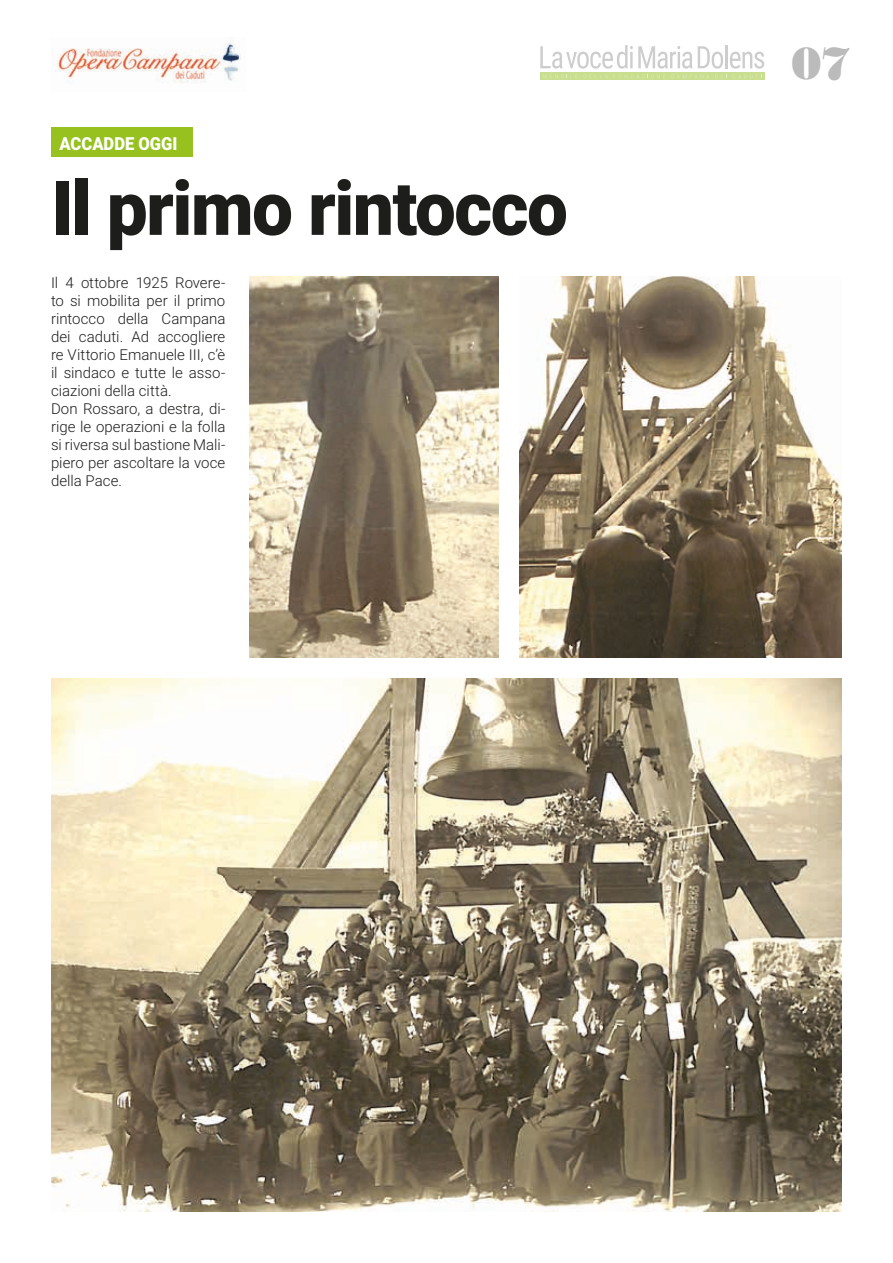
<style>
.page{position:relative;width:893px;height:1263px;background:#fff}
.page>*{position:absolute;margin:0;border:0;box-sizing:border-box;transform-origin:0 0}
.t1{font:900 75px "Roboto";letter-spacing:-.02em;color:#1d1d1b}
.t2{font:45px "Bodoni Poster";color:#bbb}
.t3{font:900 18px "Roboto";color:#fff;scale:.92 1}
.t4{font:300 15px/18px "Roboto";color:#1d1d1b}
</style>
<div class="page">
<img style="left:51px;top:40px;width:190px;height:43px">
<svg style="left:540px;top:45px;width:152px;height:24px"></svg>
<svg style="left:698px;top:46px;width:25px;height:23px"></svg>
<hr style="left:725px;top:45px;width:3px;height:23px;background:#020203">
<svg style="left:730px;top:52px;width:34px;height:17px"></svg>
<div style="left:540px;top:72px;width:225px;height:8px;background:#c9df8f"></div>
<svg style="left:543px;top:75px;width:34px;height:3px"></svg>
<svg style="left:585px;top:75px;width:23px;height:3px"></svg>
<svg style="left:614px;top:75px;width:95px;height:3px"></svg>
<svg style="left:715px;top:75px;width:12px;height:3px"></svg>
<svg style="left:733px;top:75px;width:29px;height:3px"></svg>
<div style="left:51px;top:128px;width:141px;height:29px;background:#96c11f"></div>
<img style="left:51px;top:679px;width:791px;height:533px">
<img style="left:249px;top:277px;width:250px;height:380px">
<img style="left:520px;top:277px;width:322px;height:380px">
<p class="t3" style="left:60px;top:131px;width:130px">ACCADDE OGGI</p>
<h1 class="t1" style="left:51px;top:156px;width:518px">Il primo rintocco</h1>
<p class="t4" style="left:51px;top:273px;width:176px">Il 4 ottobre 1925 Rovere&shy;to si mobilita per il primo rintocco della Campana dei caduti. Ad accogliere re Vittorio Emanuele III, c’è il sindaco e tutte le asso&shy;ciazioni della città.<br>Don Rossaro, a destra, di&shy;rige le operazioni e la folla si riversa sul bastione Mali&shy;piero per ascoltare la voce della Pace.</p>
<h2 class="t2" style="left:791px;top:36px;width:61px">07</h2>
</div>
